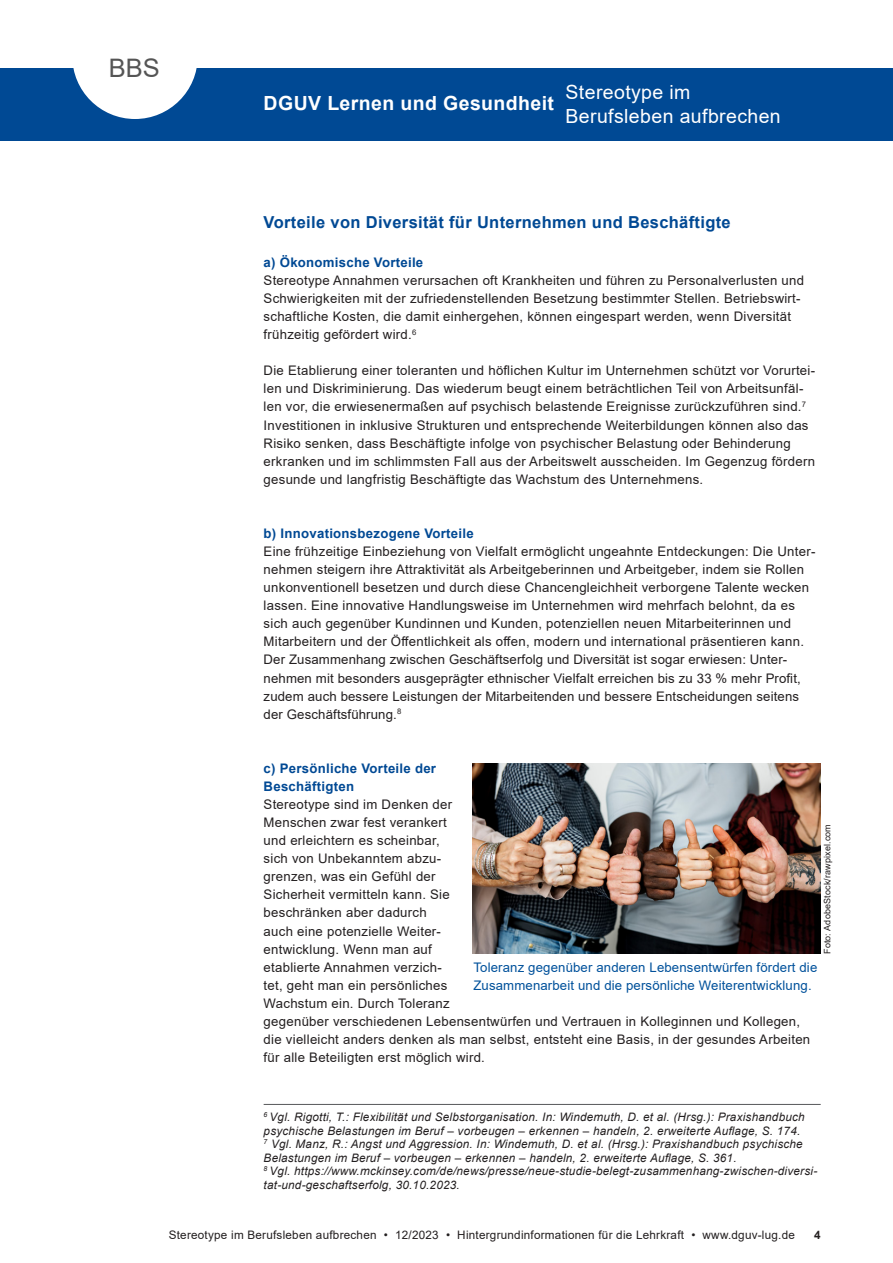
<style>
.page{position:relative;width:893px;height:1263px;background:#fff}
.page>*{position:absolute;margin:0;border:0;box-sizing:border-box;transform-origin:0 0}
.t1{font:25.5px "Arial";color:#555}
.t2{font:19.5px/23.4px "Arial";letter-spacing:.02em;color:#fff}
.t3{font:700 19.5px "Arial";letter-spacing:.02em;color:#fff}
.Zwischenueberschrift{font:700 16.5px "Arial";letter-spacing:.02em;color:#004994}
.Fliesstext{font:13.2px/18px "Arial";letter-spacing:.02em;color:#231f20}
.Bildunterschrift{font:13.2px/18px "Arial";letter-spacing:.01em;color:#01519b}
.Zwischenüberschrift_2__Ordnung{font:700 13.2px/18px "Arial";letter-spacing:.02em;color:#004994}
.Quelle{font:italic 11.7px/13.5px "Arial";letter-spacing:.02em;color:#231f20}
.t4{font:11.7px "Arial";letter-spacing:.02em;color:#231f20}
.t5{font:700 11.7px "Arial";color:#231f20}
.Bildnachweis{font:9px "Arial";letter-spacing:.015em;color:#231f20}
</style>
<div class="page">
<div style="left:0;top:68px;width:893px;height:72px;background:#004994"></div>
<svg style="left:73px;top:68px;width:124px;height:51px"></svg>
<hr style="left:264px;top:1104px;width:557px;height:1px;background:#57585a">
<img style="left:472px;top:763px;width:349px;height:191px">
<h1 class="t1" style="left:109px;top:50px;width:53px">BBS</h1>
<h2 class="t3" style="left:264px;top:89px;width:292px">DGUV Lernen und Gesundheit</h2>
<h2 class="t2" style="left:566px;top:81px;width:217px">Stereotype im<br>Berufsleben aufbrechen</h2>
<p class="Zwischenueberschrift" style="left:264px;top:210px;width:469px">Vorteile von Diversität für Unternehmen und Beschäftigte</p>
<p class="Zwischenüberschrift_2__Ordnung" style="left:264px;top:253px;width:161px">a) Ökonomische Vorteile</p>
<p class="Fliesstext" style="left:264px;top:271px;width:542px">Stereotype Annahmen verursachen oft Krankheiten und führen zu Personalverlusten und Schwierigkeiten mit der zufriedenstellenden Besetzung bestimmter Stellen. Betriebswirt&shy;schaftliche Kosten, die damit einhergehen, können eingespart werden, wenn Diversität frühzeitig gefördert wird.<sup>6</sup></p>
<p class="Fliesstext" style="left:264px;top:362px;width:553px">Die Etablierung einer toleranten und höflichen Kultur im Unternehmen schützt vor Vorurtei&shy;len und Diskriminierung. Das wiederum beugt einem beträchtlichen Teil von Arbeitsunfäl&shy;len vor, die erwiesenermaßen auf psychisch belastende Ereignisse zurückzuführen sind.<sup>7<br></sup>Investitionen in inklusive Strukturen und entsprechende Weiterbildungen können also das Risiko senken, dass Beschäftigte infolge von psychischer Belastung oder Behinderung erkranken und im schlimmsten Fall aus der Arbeitswelt ausscheiden. Im Gegenzug fördern gesunde und langfristig Beschäftigte das Wachstum des Unternehmens.</p>
<p class="Zwischenüberschrift_2__Ordnung" style="left:264px;top:524px;width:212px">b) Innovationsbezogene Vorteile</p>
<p class="Fliesstext" style="left:264px;top:542px;width:553px">Eine frühzeitige Einbeziehung von Vielfalt ermöglicht ungeahnte Entdeckungen: Die Unter&shy;nehmen steigern ihre Attraktivität als Arbeitgeberinnen und Arbeitgeber, indem sie Rollen unkonventionell besetzen und durch diese Chancengleichheit verborgene Talente wecken lassen. Eine innovative Handlungsweise im Unternehmen wird mehrfach belohnt, da es sich auch gegenüber Kundinnen und Kunden, potenziellen neuen Mitarbeiterinnen und Mitarbeitern und der Öffentlichkeit als offen, modern und international präsentieren kann.<br>Der Zusammenhang zwischen Geschäftserfolg und Diversität ist sogar erwiesen: Unter&shy;nehmen mit besonders ausgeprägter ethnischer Vielfalt erreichen bis zu 33 % mehr Profit, zudem auch bessere Leistungen der Mitarbeitenden und bessere Entscheidungen seitens der Geschäftsführung.<sup>8</sup></p>
<p class="Zwischenüberschrift_2__Ordnung" style="left:264px;top:759px;width:174px">c) Persönliche Vorteile der<br>Beschäftigten</p>
<p class="Fliesstext" style="left:264px;top:795px;width:548px">Stereotype sind im Denken der<br>Menschen zwar fest verankert<br>und erleichtern es scheinbar,<br>sich von Unbekanntem abzu-<br>grenzen, was ein Gefühl der<br>Sicherheit vermitteln kann. Sie<br>beschränken aber dadurch<br>auch eine potenzielle Weiter-<br>entwicklung. Wenn man auf<br>etablierte Annahmen verzich-<br>tet, geht man ein persönliches<br>Wachstum ein. Durch Toleranz<br>gegenüber verschiedenen Lebensentwürfen und Vertrauen in Kolleginnen und Kollegen, die vielleicht anders denken als man selbst, entsteht eine Basis, in der gesundes Arbeiten für alle Beteiligten erst möglich wird.</p>
<p class="Bildnachweis" style="left:821px;top:954px;width:131px;rotate:-90deg">Foto: AdobeStock/rawpixel.com</p>
<p class="Bildunterschrift" style="left:473px;top:958px;width:345px">Toleranz gegenüber anderen Lebensentwürfen fördert die<br>Zusammenarbeit und die persönliche Weiterentwicklung.</p>
<p class="Quelle" style="left:264px;top:1110px;width:543px"><sup>6</sup> Vgl. Rigotti, T.: Flexibilität und Selbstorganisation. In: Windemuth, D. et al. (Hrsg.): Praxishandbuch psychische Belastungen im Beruf – vorbeugen – erkennen – handeln, 2. erweiterte Auflage, S. 174.</p>
<p class="Quelle" style="left:264px;top:1137px;width:541px"><sup>7</sup> Vgl. Manz, R.: Angst und Aggression. In: Windemuth, D. et al. (Hrsg.): Praxishandbuch psychische<br>Belastungen im Beruf – vorbeugen – erkennen – handeln, 2. erweiterte Auflage, S. 361.</p>
<p class="Quelle" style="left:264px;top:1164px;width:555px"><sup>8</sup> Vgl. https://www.mckinsey.com/de/news/presse/neue-studie-belegt-zusammenhang-zwischen-diversi&shy;tat-und-geschaftserfolg, 30.10.2023.</p>
<p class="t4" style="left:169px;top:1227px;width:628px">Stereotype im Berufsleben aufbrechen • 12/2023 • Hintergrundinformationen für die Lehrkraft • www.dguv-lug.de</p>
<p class="t5" style="left:814px;top:1227px;width:8px">4</p>
</div>
